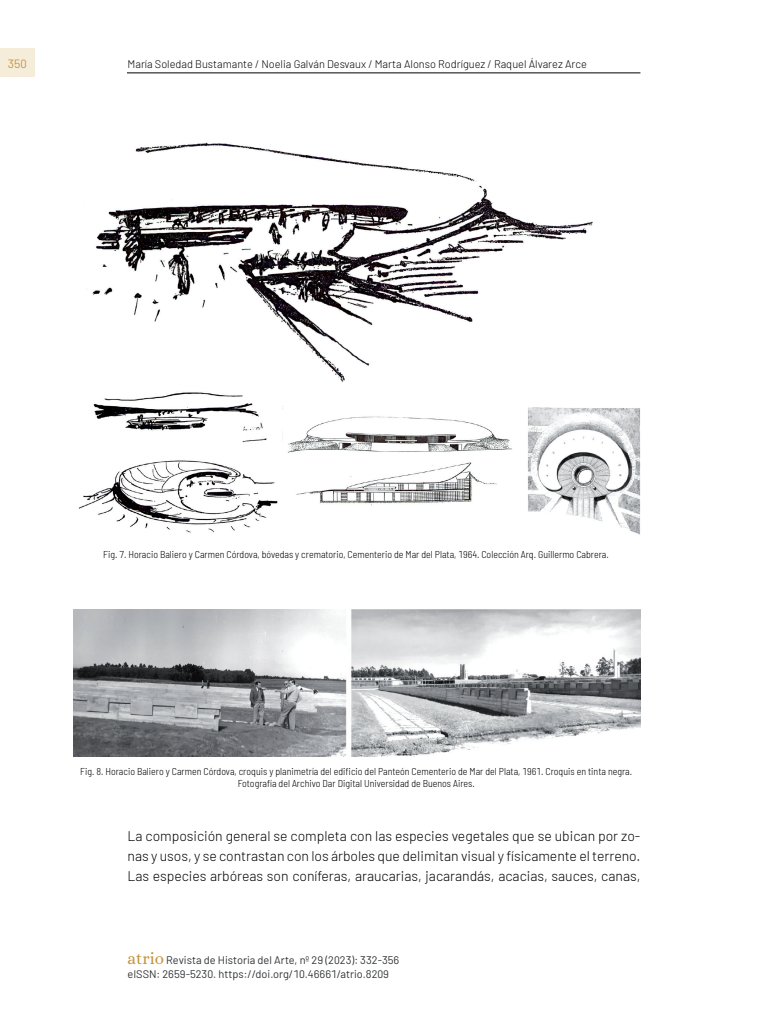
<style>
.page{position:relative;width:768px;height:1024px;background:#fff}
.page>*{position:absolute;margin:0;border:0;box-sizing:border-box;transform-origin:0 0}
._00_bsc{font:300 14px/20px "Barlow";color:#000;text-align:justify}
.t1{font:12px "Barlow";color:#c6963f}
.t2{font:11px/14px "Barlow";color:#2e3133}
.t3{font:300 11px "Barlow";color:#000}
._90_pie_de_foto{font:300 semi-condensed 10px/12px "Barlow";color:#000;text-align:center}
.s1{font-family:"Alice";font-size:17px;color:#c6963f}
</style>
<div class="page">
<div style="left:0;top:48px;width:35px;height:28px;background:#f5ecda"></div>
<hr style="left:127px;top:73px;width:513px;height:1px;background:#000">
<img style="left:78px;top:142px;width:562px;height:393px">
<img style="left:73px;top:610px;width:567px;height:147px">
<p class="t1" style="left:8px;top:55px;width:20px">350</p>
<p class="t3" style="left:128px;top:56px;width:461px">María Soledad Bustamante / Noelia Galván Desvaux / Marta Alonso Rodríguez / Raquel Álvarez Arce</p>
<p class="_90_pie_de_foto" style="left:103px;top:547px;width:507px">Fig. 7. Horacio Baliero y Carmen Córdova, bóvedas y crematorio, Cementerio de Mar del Plata, 1964. Colección Arq. Guillermo Cabrera.</p>
<p class="_90_pie_de_foto" style="left:80px;top:765px;width:553px">Fig. 8. Horacio Baliero y Carmen Córdova, croquis y planimetría del edificio del Panteón Cementerio de Mar del Plata, 1961. Croquis en tinta negra.<br>Fotografía del Archivo Dar Digital Universidad de Buenos Aires.</p>
<p class="_00_bsc" style="left:128px;top:825px;width:514px">La composición general se completa con las especies vegetales que se ubican por zo&shy;nas y usos, y se contrastan con los árboles que delimitan visual y físicamente el terreno.<br>Las especies arbóreas son coníferas, araucarias, jacarandás, acacias, sauces, canas,</p>
<p class="t2" style="left:128px;top:952px;width:273px"><span class="s1">atrio</span> Revista de Historia del Arte, nº 29 (2023): 332-356 eISSN: 2659-5230. https://doi.org/10.46661/atrio.8209</p>
</div>
